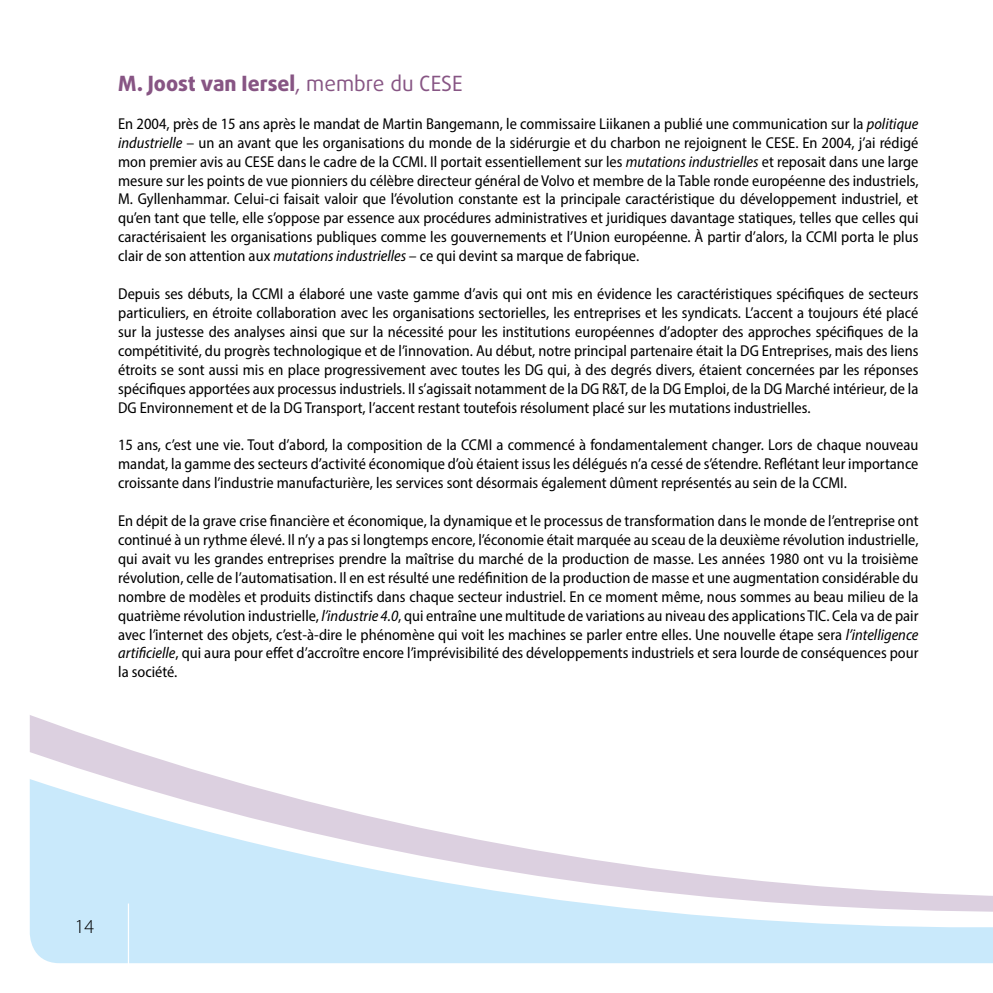
<style>
.page{position:relative;width:993px;height:993px;background:#fff}
.page>*{position:absolute;margin:0;border:0;box-sizing:border-box;transform-origin:0 0}
.t1{font:800 21px "Daxline Pro";color:#875584}
.t2{font:300 19.78px "Myriad Pro";color:#000}
.t3{font:semi-condensed 15.75px/18.9px "Myriad Pro";color:#000;text-align:justify}
.s1{font-weight:400}
.s2{font-style:italic}
</style>
<div class="page">
<svg style="left:29px;top:715px;width:963px;height:249px"></svg>
<h1 class="t1" style="left:118px;top:69px;width:346px">M. Joost van Iersel<span class="s1">, membre du CESE</span></h1>
<p class="t3" style="left:118px;top:114px;width:801px">En 2004, près de 15 ans après le mandat de Martin Bangemann, le commissaire Liikanen a publié une communication sur la <span class="s2">politique industrielle</span> – un an avant que les organisations du monde de la sidérurgie et du charbon ne rejoignent le CESE. En 2004, j’ai rédigé mon premier avis au CESE dans le cadre de la CCMI. Il portait essentiellement sur les <span class="s2">mutations industrielles</span> et reposait dans une large mesure sur les points de vue pionniers du célèbre directeur général de Volvo et membre de la Table ronde européenne des industriels, M. Gyllenhammar. Celui-ci faisait valoir que l’évolution constante est la principale caractéristique du développement industriel, et qu’en tant que telle, elle s’oppose par essence aux procédures administratives et juridiques davantage statiques, telles que celles qui caractérisaient les organisations publiques comme les gouvernements et l’Union européenne. À partir d’alors, la CCMI porta le plus clair de son attention aux <span class="s2">mutations industrielles</span> – ce qui devint sa marque de fabrique.</p>
<p class="t3" style="left:118px;top:284px;width:801px">Depuis ses débuts, la CCMI a élaboré une vaste gamme d’avis qui ont mis en évidence les caractéristiques spécifiques de secteurs particuliers, en étroite collaboration avec les organisations sectorielles, les entreprises et les syndicats. L’accent a toujours été placé sur la justesse des analyses ainsi que sur la nécessité pour les institutions européennes d’adopter des approches spécifiques de la compétitivité, du progrès technologique et de l’innovation. Au début, notre principal partenaire était la DG Entreprises, mais des liens étroits se sont aussi mis en place progressivement avec toutes les DG qui, à des degrés divers, étaient concernées par les réponses spécifiques apportées aux processus industriels. Il s’agissait notamment de la DG R&amp;T, de la DG Emploi, de la DG Marché intérieur, de la DG Environnement et de la DG Transport, l’accent restant toutefois résolument placé sur les mutations industrielles.</p>
<p class="t3" style="left:118px;top:435px;width:801px">15 ans, c’est une vie. Tout d’abord, la composition de la CCMI a commencé à fondamentalement changer. Lors de chaque nouveau mandat, la gamme des secteurs d’activité économique d’où étaient issus les délégués n’a cessé de s’étendre. Reflétant leur importance croissante dans l’industrie manufacturière, les services sont désormais également dûment représentés au sein de la CCMI.</p>
<p class="t3" style="left:118px;top:511px;width:801px">En dépit de la grave crise financière et économique, la dynamique et le processus de transformation dans le monde de l’entreprise ont continué à un rythme élevé. Il n’y a pas si longtemps encore, l’économie était marquée au sceau de la deuxième révolution industrielle, qui avait vu les grandes entreprises prendre la maîtrise du marché de la production de masse. Les années 1980 ont vu la troisième révolution, celle de l’automatisation. Il en est résulté une redéfinition de la production de masse et une augmentation considérable du nombre de modèles et produits distinctifs dans chaque secteur industriel. En ce moment même, nous sommes au beau milieu de la quatrième révolution industrielle, <span class="s2">l’industrie 4.0</span>, qui entraîne une multitude de variations au niveau des applications TIC. Cela va de pair avec l’internet des objets, c’est-à-dire le phénomène qui voit les machines se parler entre elles. Une nouvelle étape sera <span class="s2">l’intelligence artificielle</span>, qui aura pour effet d’accroître encore l’imprévisibilité des développements industriels et sera lourde de conséquences pour la société.</p>
<p class="t2" style="left:75px;top:914px;width:21px">14</p>
</div>
